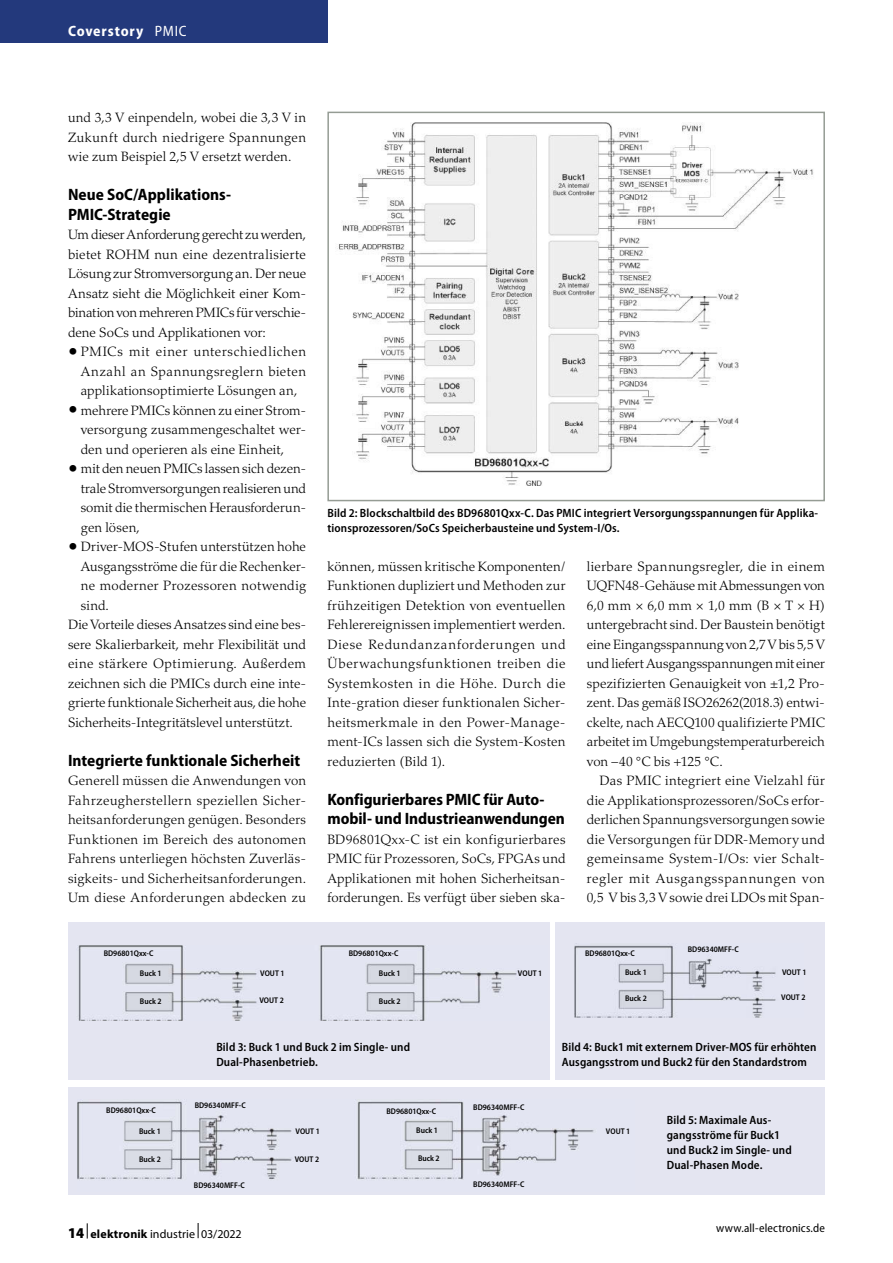
<style>
.page{position:relative;width:893px;height:1263px;background:#fff}
.page>*{position:absolute;margin:0;border:0;box-sizing:border-box;transform-origin:0 0}
.t1{font:700 semi-condensed 16.5px/19.5px "Myriad Pro";color:#000}
.t2{font:700 semi-condensed 15px "Myriad Pro";letter-spacing:.055em;color:#fff}
.t3{font:300 13.5px/19.5px "Palatino LT Std";letter-spacing:.01em;color:#000;text-align:justify}
.t4{font:300 13.5px "Palatino LT Std";letter-spacing:-.01em;color:#000}
.t5{font:300 13.5px "Palatino LT Std";letter-spacing:.03em;color:#000}
.t6{font:600 semi-condensed 12px/15px "Myriad Pro";letter-spacing:.01em;color:#000}
.t7{font:12px "Myriad Pro";letter-spacing:.005em;color:#000}
.t8{font:semi-condensed 12px "Myriad Pro";letter-spacing:.01em;color:#000}
.t9{font:600 semi-condensed 8.25px "Myriad Pro";color:#000}
.s1{font-weight:400}
.s2{font-size:19.5px}
.s3{font-weight:900;font-stretch:semi-condensed;font-size:15px}
.s4{font-weight:700}
</style>
<div class="page">
<div style="left:0;top:0;width:327px;height:43px;background:#23397c"></div>
<svg style="left:87px;top:1223px;width:1px;height:15px"></svg>
<svg style="left:198px;top:1223px;width:1px;height:15px"></svg>
<div style="left:555px;top:923px;width:270px;height:157px;background:#e4e5f1"></div>
<div style="left:68px;top:1087px;width:757px;height:108px;background:#e4e5f1"></div>
<img style="left:78px;top:1101px;width:516px;height:79px">
<div style="left:68px;top:923px;width:481px;height:157px;background:#e4e5f1"></div>
<img style="left:78px;top:945px;width:439px;height:76px">
<img style="left:574px;top:943px;width:202px;height:74px">
<img style="left:337px;top:123px;width:477px;height:363px">
<div style="left:327px;top:112px;width:498px;height:389px;border:2px solid #959c94"></div>
<p class="t2" style="left:68px;top:22px;width:120px">Coverstory <span class="s1">PMIC</span></p>
<p class="t3" style="left:68px;top:108px;width:240px">und 3,3 V einpendeln, wobei die 3,3 V in Zukunft durch niedrigere Spannungen wie zum Beispiel 2,5 V ersetzt werden.</p>
<p class="t1" style="left:68px;top:185px;width:164px">Neue SoC/Applikations-<br>PMIC-Strategie</p>
<p class="t3" style="left:68px;top:225px;width:240px">Um dieser Anforderung gerecht zu werden, bietet ROHM nun eine dezentralisierte Lösung zur Stromversorgung an. Der neue Ansatz sieht die Möglichkeit einer Kom&shy;bination von mehreren PMICs für verschie&shy;dene SoCs und Applikationen vor:</p>
<p class="t3" style="left:81px;top:342px;width:227px;text-indent:-13px"><span class="s2">•</span> PMICs mit einer unterschiedlichen Anzahl an Spannungsreglern bieten applikationsoptimierte Lösungen an,</p>
<p class="t3" style="left:81px;top:401px;width:227px;text-indent:-13px"><span class="s2">•</span> mehrere PMICs können zu einer Strom&shy;versorgung zusammengeschaltet wer&shy;den und operieren als eine Einheit,</p>
<p class="t3" style="left:81px;top:459px;width:227px;text-indent:-13px"><span class="s2">•</span> mit den neuen PMICs lassen sich dezen&shy;trale Stromversorgungen realisieren und somit die thermischen Herausforderun&shy;gen lösen,</p>
<p class="t3" style="left:68px;top:537px;width:240px"><span class="s2">•</span> Driver-MOS-Stufen unterstützen hohe</p>
<p class="t3" style="left:81px;top:557px;width:227px">Ausgangsströme die für die Rechenker-</p>
<p class="t3" style="left:81px;top:576px;width:227px">ne moderner Prozessoren notwendig</p>
<p class="t3" style="left:81px;top:596px;width:30px">sind.</p>
<p class="t3" style="left:68px;top:615px;width:240px">Die Vorteile dieses Ansatzes sind eine bes-</p>
<p class="t3" style="left:68px;top:635px;width:240px">sere Skalierbarkeit, mehr Flexibilität und</p>
<p class="t5" style="left:68px;top:656px;width:240px">eine stärkere Optimierung. Außerdem</p>
<p class="t3" style="left:68px;top:674px;width:240px">zeichnen sich die PMICs durch eine inte-</p>
<p class="t4" style="left:68px;top:695px;width:240px">grierte funktionale Sicherheit aus, die hohe</p>
<p class="t3" style="left:68px;top:713px;width:226px">Sicherheits-Integritätslevel unterstützt.</p>
<p class="t1" style="left:68px;top:751px;width:234px">Integrierte funktionale Sicherheit</p>
<p class="t3" style="left:68px;top:771px;width:240px">Generell müssen die Anwendungen von Fahrzeugherstellern speziellen Sicher&shy;heitsanforderungen genügen. Besonders Funktionen im Bereich des autonomen Fahrens unterliegen höchsten Zuverläs&shy;sigkeits- und Sicherheitsanforderungen.<br>Um diese Anforderungen abdecken zu</p>
<p class="t6" style="left:327px;top:506px;width:492px">Bild 2: Blockschaltbild des BD96801Qxx-C. Das PMIC integriert Versorgungsspannungen für Applika&shy;tionsprozessoren/SoCs Speicherbausteine und System-I/Os.</p>
<p class="t3" style="left:327px;top:557px;width:240px">können, müssen kritische Komponenten/ Funktionen dupliziert und Methoden zur frühzeitigen Detektion von eventuellen Fehlerereignissen implementiert werden.<br>Diese Redundanzanforderungen und Überwachungsfunktionen treiben die Systemkosten in die Höhe. Durch die Inte-gration dieser funktionalen Sicher&shy;heitsmerkmale in den Power-Manage&shy;ment-ICs lassen sich die System-Kosten reduzierten (Bild 1).</p>
<p class="t1" style="left:327px;top:790px;width:239px">Konfigurierbares PMIC für Auto&shy;mobil- und Industrieanwendungen</p>
<p class="t3" style="left:327px;top:830px;width:240px">BD96801Qxx-C ist ein konfigurierbares PMIC für Prozessoren, SoCs, FPGAs und Applikationen mit hohen Sicherheitsan&shy;forderungen. Es verfügt über sieben ska-</p>
<p class="t3" style="left:587px;top:557px;width:240px">lierbare Spannungsregler, die in einem UQFN48-Gehäuse mit Abmessungen von 6,0 mm × 6,0 mm × 1,0 mm (B × T × H) untergebracht sind. Der Baustein benötigt eine Eingangsspannung von 2,7 V bis 5,5 V und liefert Ausgangsspannungen mit einer spezifizierten Genauigkeit von ±1,2 Pro&shy;zent. Das gemäß ISO26262(2018.3) entwi&shy;ckelte, nach AECQ100 qualifizierte PMIC arbeitet im Umgebungstemperaturbereich von –40 °C bis +125 °C.</p>
<p class="t3" style="left:587px;top:771px;width:240px;text-indent:13px">Das PMIC integriert eine Vielzahl für die Applikationsprozessoren/SoCs erfor&shy;derlichen Spannungsversorgungen sowie die Versorgungen für DDR-Memory und gemeinsame System-I/Os: vier Schalt&shy;regler mit Ausgangsspannungen von 0,5 V bis 3,3 V sowie drei LDOs mit Span-</p>
<p class="t9" style="left:104px;top:949px;width:51px">BD96801Qxx-C</p>
<p class="t9" style="left:349px;top:949px;width:51px">BD96801Qxx-C</p>
<p class="t9" style="left:585px;top:949px;width:51px">BD96801Qxx-C</p>
<p class="t9" style="left:688px;top:945px;width:53px">BD96340MFF-C</p>
<p class="t9" style="left:140px;top:968px;width:23px">Buck 1</p>
<p class="t9" style="left:379px;top:968px;width:23px">Buck 1</p>
<p class="t9" style="left:260px;top:968px;width:26px">VOUT 1</p>
<p class="t9" style="left:259px;top:996px;width:26px">VOUT 2</p>
<p class="t9" style="left:140px;top:996px;width:23px">Buck 2</p>
<p class="t9" style="left:379px;top:997px;width:23px">Buck 2</p>
<p class="t9" style="left:518px;top:968px;width:26px">VOUT 1</p>
<p class="t9" style="left:625px;top:968px;width:23px">Buck 1</p>
<p class="t9" style="left:625px;top:994px;width:23px">Buck 2</p>
<p class="t9" style="left:782px;top:967px;width:26px">VOUT 1</p>
<p class="t9" style="left:781px;top:993px;width:26px">VOUT 2</p>
<p class="t6" style="left:216px;top:1039px;width:195px">Bild 3: Buck 1 und Buck 2 im Single- und<br>Dual-Phasenbetrieb.</p>
<p class="t6" style="left:562px;top:1039px;width:256px">Bild 4: Buck1 mit externem Driver-MOS für erhöhten<br>Ausgangsstrom und Buck2 für den Standardstrom</p>
<p class="t9" style="left:195px;top:1101px;width:53px">BD96340MFF-C</p>
<p class="t9" style="left:106px;top:1106px;width:51px">BD96801Qxx-C</p>
<p class="t9" style="left:387px;top:1107px;width:51px">BD96801Qxx-C</p>
<p class="t9" style="left:139px;top:1126px;width:23px">Buck 1</p>
<p class="t9" style="left:416px;top:1125px;width:23px">Buck 1</p>
<p class="t9" style="left:296px;top:1127px;width:26px">VOUT 1</p>
<p class="t9" style="left:295px;top:1154px;width:26px">VOUT 2</p>
<p class="t9" style="left:139px;top:1154px;width:23px">Buck 2</p>
<p class="t9" style="left:418px;top:1154px;width:23px">Buck 2</p>
<p class="t9" style="left:473px;top:1103px;width:53px">BD96340MFF-C</p>
<p class="t9" style="left:606px;top:1126px;width:26px">VOUT 1</p>
<p class="t6" style="left:667px;top:1113px;width:127px">Bild 5: Maximale Aus&shy;gangsströme für Buck1 und Buck2 im Single- und<br>Dual-Phasen Mode.</p>
<p class="t9" style="left:194px;top:1180px;width:53px">BD96340MFF-C</p>
<p class="t9" style="left:473px;top:1180px;width:53px">BD96340MFF-C</p>
<p class="t7" style="left:68px;top:1227px;width:175px"><span class="s3">14</span> <span class="s4">elektronik</span> industrie 03 / 2022</p>
<p class="t8" style="left:716px;top:1221px;width:110px">www.all-electronics.de</p>
</div>
